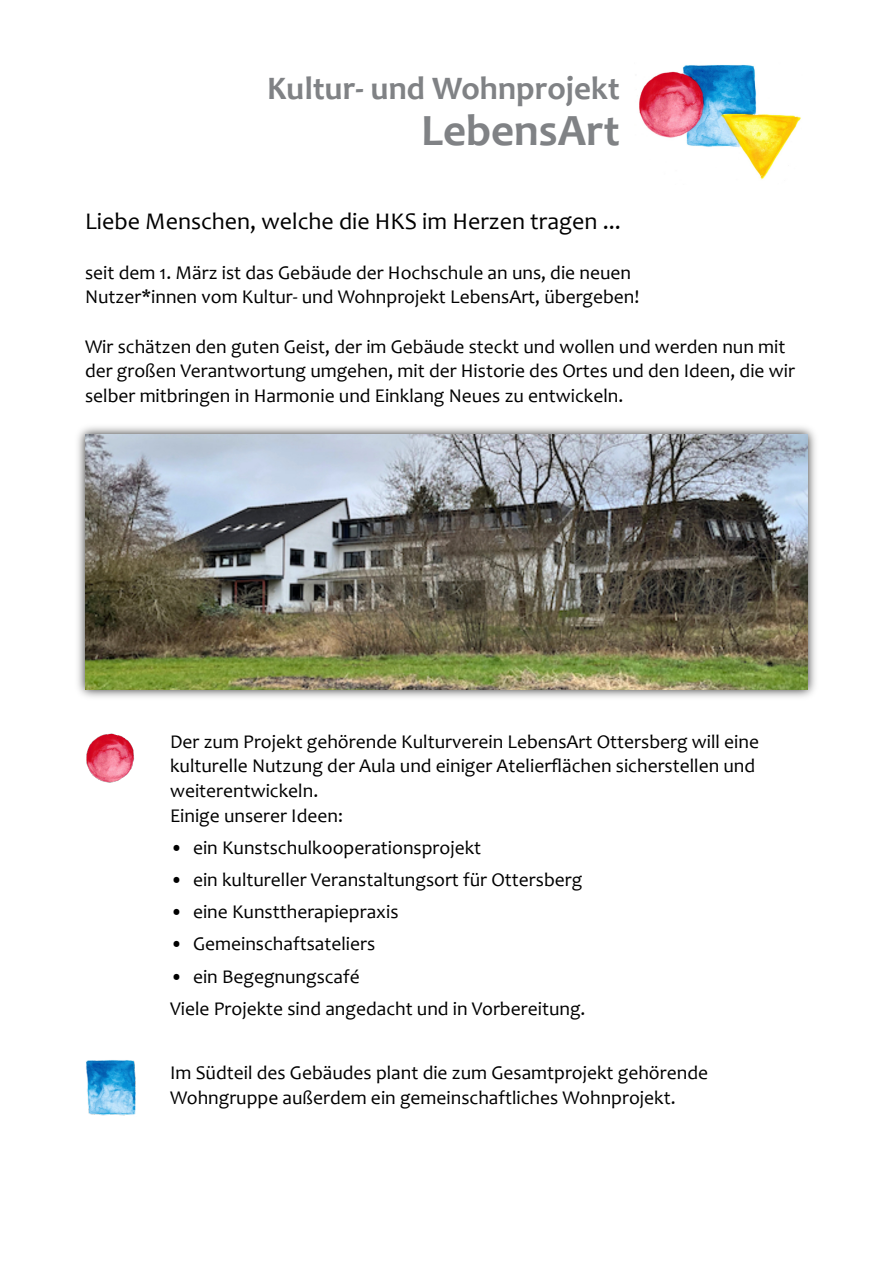
<style>
.page{position:relative;width:893px;height:1263px;background:#fff}
.page>*{position:absolute;margin:0;border:0;box-sizing:border-box;transform-origin:0 0}
.t1{font:700 45px "Candara";color:#808285}
.t2{font:700 33px "Candara";color:#808285}
.t3{font:24px "Candara";color:#000}
.t4{font:19.5px/24.8px "Candara";color:#000}
</style>
<div class="page">
<img style="left:639px;top:65px;width:162px;height:115px">
<img style="left:86px;top:1060px;width:50px;height:56px">
<img style="left:77px;top:426px;width:739px;height:272px">
<img style="left:85px;top:434px;width:723px;height:255px">
<img style="left:86px;top:733px;width:48px;height:50px">
<h2 class="t2" style="left:267px;top:75px;width:354px">Kultur- und Wohnprojekt</h2>
<h1 class="t1" style="left:421px;top:113px;width:200px">LebensArt</h1>
<p class="t3" style="left:85px;top:212px;width:537px">Liebe Menschen, welche die HKS im Herzen tragen ...</p>
<p class="t4" style="left:85px;top:262px;width:556px">seit dem 1. März ist das Gebäude der Hochschule an uns, die neuen<br>Nutzer*innen vom Kultur- und Wohnprojekt LebensArt, übergeben!</p>
<p class="t4" style="left:85px;top:336px;width:711px">Wir schätzen den guten Geist, der im Gebäude steckt und wollen und werden nun mit der großen Verantwortung umgehen, mit der Historie des Ortes und den Ideen, die wir selber mitbringen in Harmonie und Einklang Neues zu entwickeln.</p>
<p class="t4" style="left:170px;top:731px;width:590px">Der zum Projekt gehörende Kulturverein LebensArt Ottersberg will eine kulturelle Nutzung der Aula und einiger Atelierflächen sicherstellen und weiterentwickeln.<br>Einige unserer Ideen:</p>
<p class="t4" style="left:170px;top:837px;width:313px">• ein Kunstschulkooperationsprojekt</p>
<p class="t4" style="left:170px;top:869px;width:414px">• ein kultureller Veranstaltungsort für Ottersberg</p>
<p class="t4" style="left:170px;top:901px;width:230px">• eine Kunsttherapiepraxis</p>
<p class="t4" style="left:170px;top:933px;width:207px">• Gemeinschaftsateliers</p>
<p class="t4" style="left:170px;top:962px;width:417px;line-height:32.2px">• ein Begegnungscafé<br>Viele Projekte sind angedacht und in Vorbereitung.</p>
<p class="t4" style="left:170px;top:1062px;width:539px">Im Südteil des Gebäudes plant die zum Gesamtprojekt gehörende<br>Wohngruppe außerdem ein gemeinschaftliches Wohnprojekt.</p>
</div>
